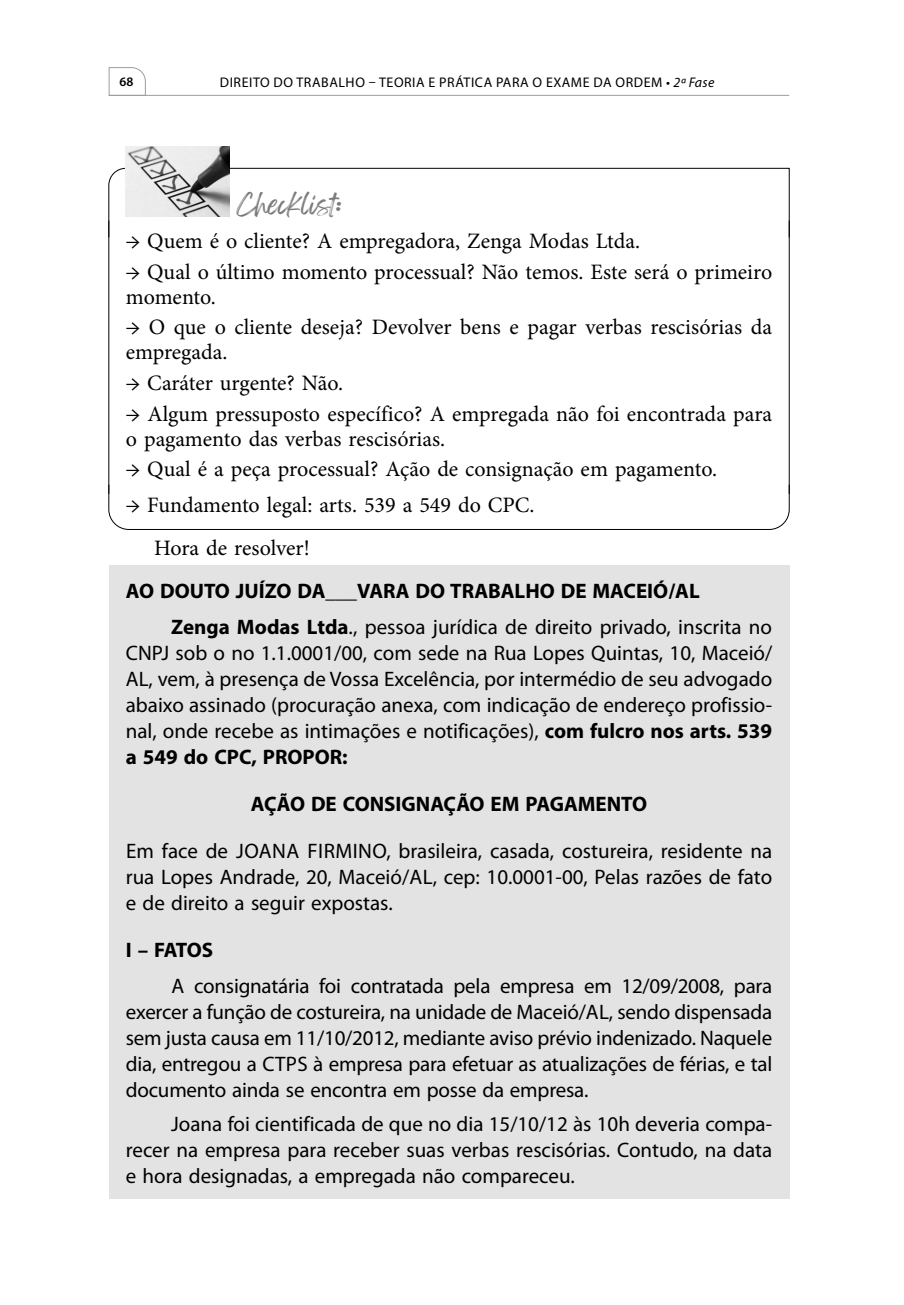
<style>
.page{position:relative;width:904px;height:1305px;background:#fff}
.page>*{position:absolute;margin:0;border:0;box-sizing:border-box;transform-origin:0 0}
.texto_box_inicio{font:24px "Feeling Passionate";color:#7b7b7b}
.texto_box_meio{font:22px/25px "Minion Pro";color:#000}
.texto_box_final{font:22px "Minion Pro";color:#000}
.t{font:22px "Minion Pro";letter-spacing:-.005em;color:#000}
.t_box_justificado_inicio{font:21px/26px "Myriad Pro";letter-spacing:-.01em;color:#000;text-align:justify}
.t_box_justificado_meio{font:21px/26px "Myriad Pro";color:#000;text-align:justify}
.t_sementrada_box_justificado_inicio{font:21px/26px "Myriad Pro";color:#000;text-align:justify}
.t_sementrada_box_centralizado_inicio{font:700 21px "Myriad Pro";color:#000}
.t1{font:14px "Myriad Pro";letter-spacing:.04em;color:#000}
.t2{font:600 13px "Myriad Pro";color:#000}
.s1{font-style:italic}
.s2{font-weight:700}
</style>
<div class="page">
<svg style="left:109px;top:67px;width:37px;height:28px"></svg>
<hr style="left:109px;top:95px;width:680px;height:1px;background:#9d9d9d">
<svg style="left:108px;top:167px;width:682px;height:71px"></svg>
<hr style="left:108px;top:221px;width:1px;height:273px;background:#000">
<hr style="left:789px;top:221px;width:1px;height:273px;background:#000">
<svg style="left:108px;top:484px;width:682px;height:46px"></svg>
<div style="left:109px;top:565px;width:680px;height:49px;background:#e3e3e3"></div>
<div style="left:109px;top:606px;width:680px;height:174px;background:#e3e3e3"></div>
<div style="left:109px;top:778px;width:680px;height:49px;background:#e3e3e3"></div>
<div style="left:109px;top:825px;width:680px;height:101px;background:#e3e3e3"></div>
<div style="left:109px;top:924px;width:680px;height:49px;background:#e3e3e3"></div>
<div style="left:109px;top:965px;width:680px;height:148px;background:#e3e3e3"></div>
<div style="left:109px;top:1103px;width:680px;height:96px;background:#e3e3e3"></div>
<img style="left:126px;top:147px;width:103px;height:69px">
<p class="t2" style="left:119px;top:74px;width:15px">68</p>
<p class="t1" style="left:220px;top:74px;width:496px">DIREITO DO TRABALHO – TEORIA E PRÁTICA PARA O EXAME DA ORDEM • <span class="s1">2ª Fase</span></p>
<p class="texto_box_inicio" style="left:237px;top:185px;width:106px">Checklist:</p>
<p class="texto_box_meio" style="left:126px;top:228px;width:516px">→ Quem é o cliente? A empregadora, Zenga Modas Ltda.</p>
<p class="texto_box_meio" style="left:126px;top:259px;width:648px">→ Qual o último momento processual? Não temos. Este será o primeiro momento.</p>
<p class="texto_box_meio" style="left:126px;top:315px;width:648px">→ O que o cliente deseja? Devolver bens e pagar verbas rescisórias da empregada.</p>
<p class="texto_box_meio" style="left:126px;top:370px;width:219px">→ Caráter urgente? Não.</p>
<p class="texto_box_meio" style="left:126px;top:401px;width:648px">→ Algum pressuposto específico? A empregada não foi encontrada para o pagamento das verbas rescisórias.</p>
<p class="texto_box_meio" style="left:126px;top:457px;width:593px">→ Qual é a peça processual? Ação de consignação em pagamento.</p>
<p class="texto_box_final" style="left:126px;top:490px;width:410px">→ Fundamento legal: arts. 539 a 549 do CPC.</p>
<p class="t" style="left:154px;top:533px;width:157px">Hora de resolver!</p>
<p class="t_sementrada_box_centralizado_inicio" style="left:126px;top:577px;width:575px">AO DOUTO JUÍZO DA___VARA DO TRABALHO DE MACEIÓ/AL</p>
<p class="t_box_justificado_inicio" style="left:126px;top:614px;width:648px;text-indent:45px"><span class="s2">Zenga Modas Ltda</span>., pessoa jurídica de direito privado, inscrita no CNPJ sob o no 1.1.0001/00, com sede na Rua Lopes Quintas, 10, Maceió/ AL, vem, à presença de Vossa Excelência, por intermédio de seu advogado abaixo assinado (procuração anexa, com indicação de endereço profissio&shy;nal, onde recebe as intimações e notificações), <span class="s2">com fulcro nos arts. 539 a 549 do CPC, PROPOR:</span></p>
<p class="t_sementrada_box_centralizado_inicio" style="left:251px;top:790px;width:398px">AÇÃO DE CONSIGNAÇÃO EM PAGAMENTO</p>
<p class="t_sementrada_box_justificado_inicio" style="left:126px;top:838px;width:648px">Em face de JOANA FIRMINO, brasileira, casada, costureira, residente na rua Lopes Andrade, 20, Maceió/AL, cep: 10.0001-00, Pelas razões de fato e de direito a seguir expostas.</p>
<p class="t_sementrada_box_centralizado_inicio" style="left:126px;top:936px;width:89px">I – FATOS</p>
<p class="t_box_justificado_inicio" style="left:126px;top:972px;width:648px;text-indent:46px">A consignatária foi contratada pela empresa em 12/09/2008, para exercer a função de costureira, na unidade de Maceió/AL, sendo dispensada sem justa causa em 11/10/2012, mediante aviso prévio indenizado. Naquele dia, entregou a CTPS à empresa para efetuar as atualizações de férias, e tal documento ainda se encontra em posse da empresa.</p>
<p class="t_box_justificado_meio" style="left:126px;top:1110px;width:648px;text-indent:45px">Joana foi cientificada de que no dia 15/10/12 às 10h deveria compa&shy;recer na empresa para receber suas verbas rescisórias. Contudo, na data e hora designadas, a empregada não compareceu.</p>
</div>
